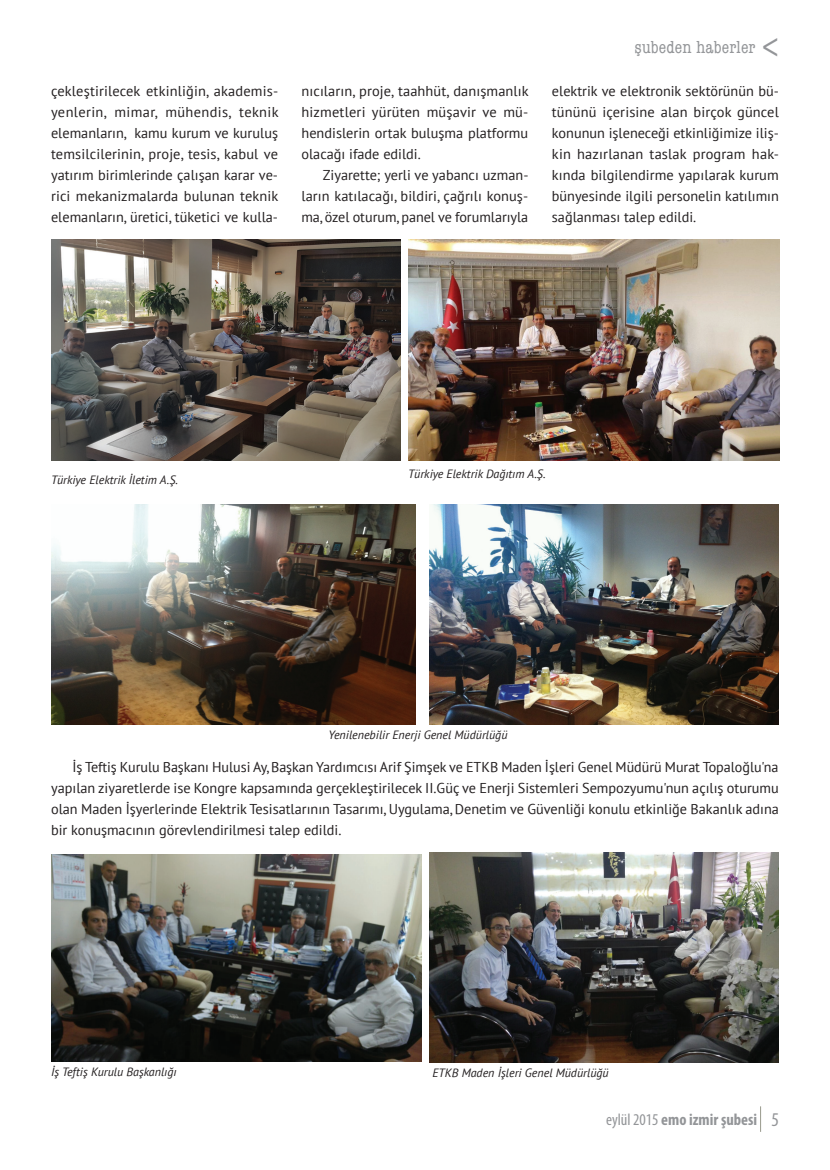
<style>
.page{position:relative;width:830px;height:1170px;background:#fff}
.page>*{position:absolute;margin:0;border:0;box-sizing:border-box;transform-origin:0 0}
.t1{font:condensed 18px "American Typewriter";letter-spacing:.01em;color:#939598}
.t2{font:700 condensed 16.5px "Myriad Pro";color:#939598}
.t3{font:14.25px/21px "PT Sans";color:#231f20;text-align:justify}
.t4{font:italic 12px "PT Sans";color:#231f20}
.s1{font-weight:400}
.s2{font-weight:400;font-size:19.5px}
</style>
<div class="page">
<img style="left:51px;top:239px;width:349px;height:221px">
<img style="left:408px;top:239px;width:371px;height:221px">
<img style="left:51px;top:504px;width:364px;height:220px">
<img style="left:429px;top:504px;width:349px;height:220px">
<img style="left:51px;top:854px;width:370px;height:207px">
<img style="left:429px;top:852px;width:349px;height:210px">
<p class="t3" style="left:51px;top:80px;width:229px">çekleştirilecek etkinliğin, akademis&shy;yenlerin, mimar, mühendis, teknik elemanların, kamu kurum ve kuruluş temsilcilerinin, proje, tesis, kabul ve yatırım birimlerinde çalışan karar ve&shy;rici mekanizmalarda bulunan teknik elemanların, üretici, tüketici ve kulla-</p>
<p class="t3" style="left:301px;top:80px;width:228px">nıcıların, proje, taahhüt, danışmanlık hizmetleri yürüten müşavir ve mü&shy;hendislerin ortak buluşma platformu olacağı ifade edildi.</p>
<p class="t3" style="left:301px;top:164px;width:228px;text-indent:21px">Ziyarette; yerli ve yabancı uzman&shy;ların katılacağı, bildiri, çağrılı konuş&shy;ma, özel oturum, panel ve forumlarıyla</p>
<p class="t1" style="left:634px;top:33px;width:123px">şubeden haberler</p>
<p class="t3" style="left:551px;top:80px;width:228px">elektrik ve elektronik sektörünün bü&shy;tününü içerisine alan birçok güncel konunun işleneceği etkinliğimize iliş&shy;kin hazırlanan taslak program hak&shy;kında bilgilendirme yapılarak kurum bünyesinde ilgili personelin katılımın sağlanması talep edildi.</p>
<p class="t4" style="left:51px;top:472px;width:128px">Türkiye Elektrik İletim A.Ş.</p>
<p class="t4" style="left:408px;top:466px;width:139px">Türkiye Elektrik Dağıtım A.Ş.</p>
<p class="t4" style="left:328px;top:727px;width:180px">Yenilenebilir Enerji Genel Müdürlüğü</p>
<p class="t3" style="left:51px;top:756px;width:729px;text-indent:21px">İş Teftiş Kurulu Başkanı Hulusi Ay, Başkan Yardımcısı Arif Şimşek ve ETKB Maden İşleri Genel Müdürü Murat Topaloğlu'na yapılan ziyaretlerde ise Kongre kapsamında gerçekleştirilecek II.Güç ve Enerji Sistemleri Sempozyumu'nun açılış oturumu olan Maden İşyerlerinde Elektrik Tesisatlarının Tasarımı, Uygulama, Denetim ve Güvenliği konulu etkinliğe Bakanlık adına bir konuşmacının görevlendirilmesi talep edildi.</p>
<p class="t4" style="left:51px;top:1064px;width:127px">İş Teftiş Kurulu Başkanlığı</p>
<p class="t4" style="left:432px;top:1064px;width:178px">ETKB Maden İşleri Genel Müdürlüğü</p>
<p class="t2" style="left:605px;top:1109px;width:174px"><span class="s1">eylül 2015</span> emo izmir şubesi <span class="s2">5</span></p>
</div>
